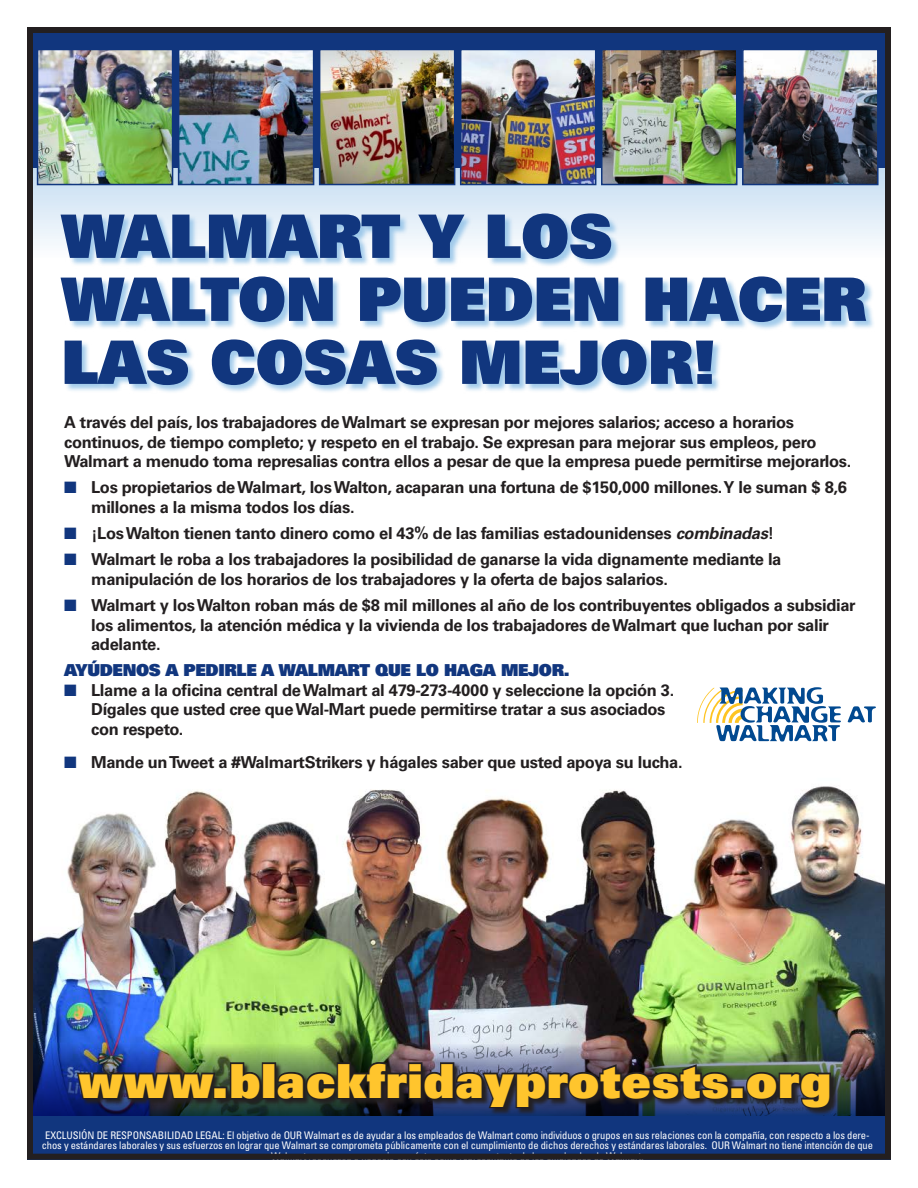
<style>
.page{position:relative;width:918px;height:1188px;background:#fff}
.page>*{position:absolute;margin:0;border:0;box-sizing:border-box;transform-origin:0 0}
.t1{font:900 60px/63px "Univers";color:#11367e}
.t2{font:900 46.95px "Univers";letter-spacing:.02em;color:#ffc52d}
.t3{font:700 16.5px/19.5px "Univers";letter-spacing:-.02em;color:#231f20}
.t4{font:900 16.5px "Univers";letter-spacing:-.02em;color:#11367e}
.t5{font:condensed 10.5px/10.5px "Univers";letter-spacing:-.01em;color:#fff;text-align:center}
.s1{color:#11367e}
.s2{font-style:italic}
</style>
<div class="page">
<img style="left:34px;top:721px;width:850px;height:322px">
<svg style="left:34px;top:168px;width:850px;height:77px;background:#d6e6f4"></svg>
<div style="left:27px;top:27px;width:864px;height:141px;background:#11367e"></div>
<img style="left:322px;top:52px;width:130px;height:130px">
<div style="left:319px;top:49px;width:136px;height:136px;border:2px solid #11367e"></div>
<img style="left:604px;top:52px;width:131px;height:130px">
<div style="left:601px;top:49px;width:137px;height:136px;border:2px solid #11367e"></div>
<img style="left:745px;top:52px;width:131px;height:130px">
<div style="left:742px;top:49px;width:137px;height:136px;border:2px solid #11367e"></div>
<img style="left:40px;top:52px;width:130px;height:130px">
<div style="left:37px;top:49px;width:136px;height:136px;border:2px solid #11367e"></div>
<img style="left:181px;top:52px;width:130px;height:130px">
<div style="left:178px;top:49px;width:136px;height:136px;border:2px solid #11367e"></div>
<img style="left:463px;top:52px;width:130px;height:130px">
<div style="left:460px;top:49px;width:136px;height:136px;border:2px solid #11367e"></div>
<div style="left:61px;top:214px;width:814px;height:180px;background:#85bbe5;opacity:.75"></div>
<div style="left:27px;top:1116px;width:864px;height:44px;background:#11367e"></div>
<svg style="left:848px;top:706px;width:28px;height:16px"></svg>
<svg style="left:697px;top:687px;width:144px;height:54px"></svg>
<img style="left:34px;top:1043px;width:850px;height:73px">
<div style="left:77px;top:1062px;width:761px;height:54px;background:#231f20;opacity:.95"></div>
<svg style="left:75px;top:1071px;width:142px;height:30px;background:#25252c"></svg>
<div style="left:213px;top:1087px;width:14px;height:12px;border:3px solid #231f20"></div>
<svg style="left:228px;top:1061px;width:34px;height:40px"></svg>
<div style="left:262px;top:1062px;width:14px;height:37px;border:3px solid #231f20"></div>
<svg style="left:275px;top:1061px;width:456px;height:50px;background:#303339"></svg>
<div style="left:730px;top:1087px;width:14px;height:12px;border:3px solid #231f20"></div>
<svg style="left:745px;top:1070px;width:88px;height:40px;background:#2b3036"></svg>
<div style="left:27px;top:27px;width:864px;height:1133px;border:6px solid #231f20"></div>
<h1 class="t1" style="left:62px;top:203px;width:807px">WALMART Y LOS<br>WALTON PUEDEN HACER<br>LAS COSAS MEJOR!</h1>
<p class="t3" style="left:64px;top:413px;width:789px">A través del país, los trabajadores de Walmart se expresan por mejores salarios; acceso a horarios continuos, de tiempo completo; y respeto en el trabajo. Se expresan para mejorar sus empleos, pero<br>Walmart a menudo toma represalias contra ellos a pesar de que la empresa puede permitirse mejorarlos.</p>
<p class="t3" style="left:91px;top:478px;width:757px;text-indent:-27px"><span class="s1">■</span> Los propietarios de Walmart, los Walton, acaparan una fortuna de $150,000 millones. Y le suman $ 8,6 millones a la misma todos los días.</p>
<p class="t3" style="left:64px;top:524px;width:712px"><span class="s1">■</span> ¡Los Walton tienen tanto dinero como el 43% de las familias estadounidenses <span class="s2">combinadas</span>!</p>
<p class="t3" style="left:91px;top:550px;width:692px;text-indent:-27px"><span class="s1">■</span> Walmart le roba a los trabajadores la posibilidad de ganarse la vida dignamente mediante la manipulación de los horarios de los trabajadores y la oferta de bajos salarios.</p>
<p class="t3" style="left:91px;top:596px;width:766px;text-indent:-27px"><span class="s1">■</span> Walmart y los Walton roban más de $8 mil millones al año de los contribuyentes obligados a subsidiar los alimentos, la atención médica y la vivienda de los trabajadores de Walmart que luchan por salir adelante.</p>
<p class="t4" style="left:64px;top:660px;width:507px">AYÚDENOS A PEDIRLE A WALMART QUE LO HAGA MEJOR.</p>
<p class="t3" style="left:91px;top:681px;width:585px;text-indent:-27px"><span class="s1">■</span> Llame a la oficina central de Walmart al 479-273-4000 y seleccione la opción 3.<br>Dígales que usted cree que Wal-Mart puede permitirse tratar a sus asociados con respeto.</p>
<p class="t3" style="left:64px;top:753px;width:620px"><span class="s1">■</span> Mande un Tweet a #WalmartStrikers y hágales saber que usted apoya su lucha.</p>
<h2 class="t2" style="left:79px;top:1050px;width:754px">www.blackfridayprotests.org</h2>
<p class="t5" style="left:42px;top:1129px;width:833px">EXCLUSIÓN DE RESPONSABILIDAD LEGAL: El objetivo de OUR Walmart es de ayudar a los empleados de Walmart como individuos o grupos en sus relaciones con la compañía, con respecto a los dere&shy;chos y estándares laborales y sus esfuerzos en lograr que Walmart se comprometa públicamente con el cumplimiento de dichos derechos y estándares laborales. OUR Walmart no tiene intención de que<br>Walmart reconozca o negocie con éste como representante de los empleados de Walmart.</p>
</div>
